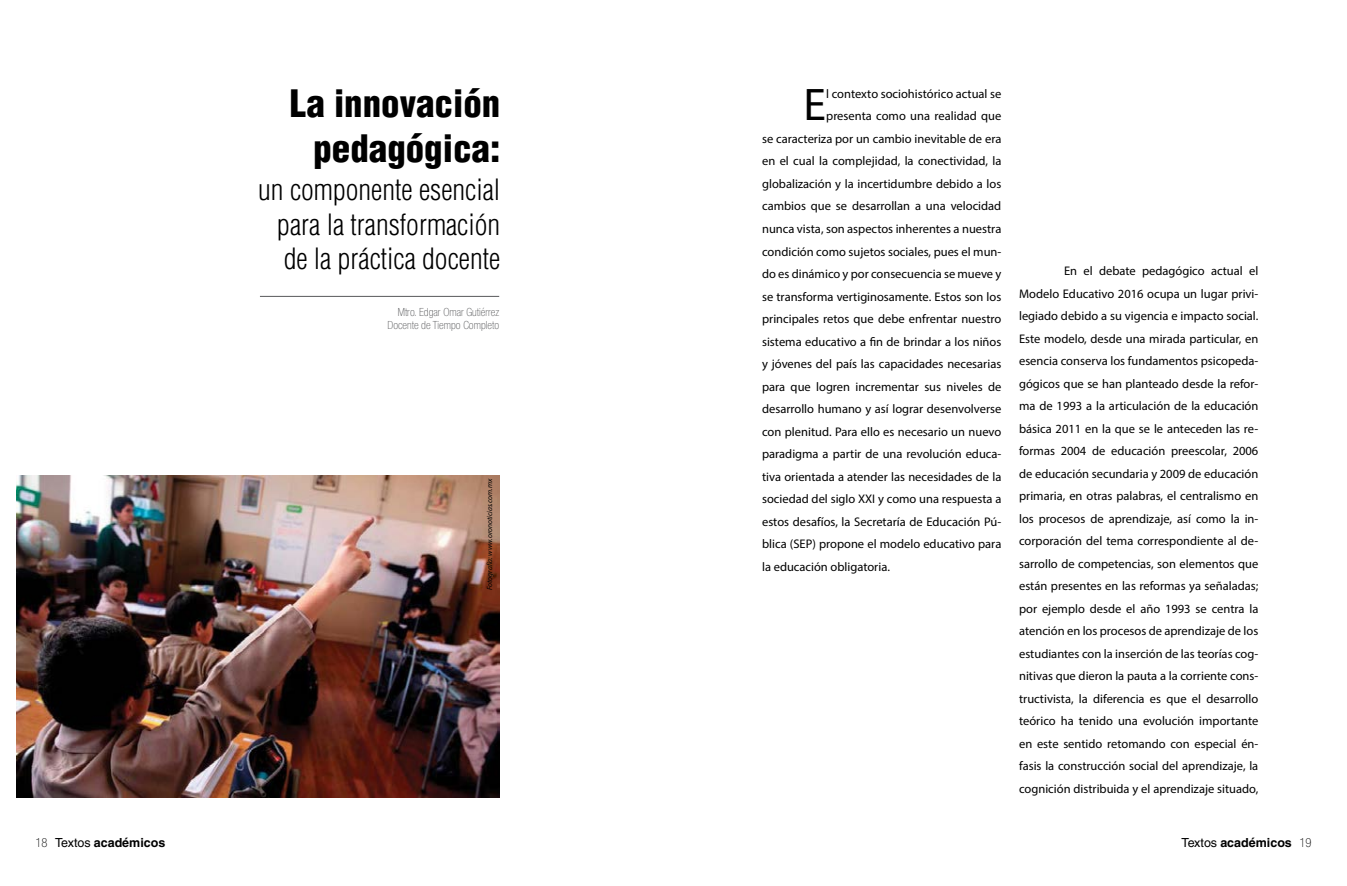
<style>
.page{position:relative;width:1347px;height:886px;background:#fff}
.page>*{position:absolute;margin:0;border:0;box-sizing:border-box;transform-origin:0 0}
.t1{font:45.88px "Myriad Pro";color:#000}
.t2{font:900 condensed 36.88px/44.2px "Helvetica";color:#000;text-align:right}
.t3{font:300 condensed 28.62px/34.4px "Helvetica";color:#000;text-align:justify}
.t4{font:12.5px/22.5px "Myriad Pro";color:#000;text-align:justify}
.t5{font:700 12.5px "Helvetica CE";color:#000}
.t6{font:100 condensed 11.25px/13.5px "Helvetica Neue LT Std";color:#58595b;text-align:right}
.t7{font:italic 7.5px "Myriad Pro";color:#000}
.s1{font-family:"Helvetica Neue LT Std";font-weight:100;font-stretch:condensed}
.s2{font-family:"Helvetica";font-weight:400}
</style>
<div class="page">
<img style="left:17px;top:476px;width:482px;height:321px">
<hr style="left:260px;top:296px;width:239px;height:1px;background:#58595b">
<h2 class="t2" style="left:290px;top:81px;width:212px">La innovación pedagógica:</h2>
<h3 class="t3" style="left:277px;top:173px;width:224px;text-indent:-19px">un componente esencial para la transformación de la práctica docente</h3>
<p class="t6" style="left:387px;top:305px;width:113px">Mtro. Edgar Omar Gutiérrez<br>Docente de Tiempo Completo</p>
<p class="t7" style="left:485px;top:590px;width:113px;rotate:-90deg">Fotografía: www.oronoticias.com.mx</p>
<h1 class="t1" style="left:803px;top:77px;width:24px">E</h1>
<p class="t4" style="left:826px;top:82px;width:177px">l contexto sociohistórico actual se</p>
<p class="t4" style="left:826px;top:105px;width:177px">presenta como una realidad que</p>
<p class="t4" style="left:762px;top:127px;width:241px">se caracteriza por un cambio inevitable de era</p>
<p class="t4" style="left:762px;top:150px;width:241px">en el cual la complejidad, la conectividad, la</p>
<p class="t4" style="left:762px;top:172px;width:241px">globalización y la incertidumbre debido a los</p>
<p class="t4" style="left:762px;top:195px;width:241px">cambios que se desarrollan a una velocidad</p>
<p class="t4" style="left:762px;top:217px;width:241px">nunca vista, son aspectos inherentes a nuestra</p>
<p class="t4" style="left:762px;top:240px;width:241px">condición como sujetos sociales, pues el mun-</p>
<p class="t4" style="left:762px;top:262px;width:241px">do es dinámico y por consecuencia se mueve y</p>
<p class="t4" style="left:762px;top:285px;width:241px">se transforma vertiginosamente. Estos son los</p>
<p class="t4" style="left:762px;top:307px;width:241px">principales retos que debe enfrentar nuestro</p>
<p class="t4" style="left:762px;top:330px;width:241px">sistema educativo a fin de brindar a los niños</p>
<p class="t4" style="left:762px;top:352px;width:241px">y jóvenes del país las capacidades necesarias</p>
<p class="t4" style="left:762px;top:375px;width:241px">para que logren incrementar sus niveles de</p>
<p class="t4" style="left:762px;top:397px;width:241px">desarrollo humano y así lograr desenvolverse</p>
<p class="t4" style="left:762px;top:420px;width:241px">con plenitud. Para ello es necesario un nuevo</p>
<p class="t4" style="left:762px;top:442px;width:241px">paradigma a partir de una revolución educa-</p>
<p class="t4" style="left:762px;top:465px;width:241px">tiva orientada a atender las necesidades de la</p>
<p class="t4" style="left:762px;top:487px;width:241px">sociedad del siglo XXI y como una respuesta a</p>
<p class="t4" style="left:762px;top:510px;width:241px">estos desafíos, la Secretaría de Educación Pú-</p>
<p class="t4" style="left:762px;top:532px;width:241px">blica (SEP) propone el modelo educativo para</p>
<p class="t4" style="left:762px;top:555px;width:129px">la educación obligatoria.</p>
<p class="t4" style="left:1019px;top:259px;width:241px;text-indent:45px">En el debate pedagógico actual el Modelo Educativo 2016 ocupa un lugar privi&shy;legiado debido a su vigencia e impacto social.<br>Este modelo, desde una mirada particular, en esencia conserva los fundamentos psicopeda&shy;gógicos que se han planteado desde la refor&shy;ma de 1993 a la articulación de la educación básica 2011 en la que se le anteceden las re&shy;formas 2004 de educación preescolar, 2006 de educación secundaria y 2009 de educación primaria, en otras palabras, el centralismo en los procesos de aprendizaje, así como la in&shy;corporación del tema correspondiente al de&shy;sarrollo de competencias, son elementos que están presentes en las reformas ya señaladas; por ejemplo desde el año 1993 se centra la atención en los procesos de aprendizaje de los estudiantes con la inserción de las teorías cog&shy;nitivas que dieron la pauta a la corriente cons&shy;tructivista, la diferencia es que el desarrollo teórico ha tenido una evolución importante en este sentido retomando con especial én&shy;fasis la construcción social del aprendizaje, la cognición distribuida y el aprendizaje situado,</p>
<p class="t5" style="left:35px;top:835px;width:131px"><span class="s1">18</span> <span class="s2">Textos</span> académicos</p>
<p class="t5" style="left:1181px;top:835px;width:131px"><span class="s2">Textos</span> académicos <span class="s1">19</span></p>
</div>
